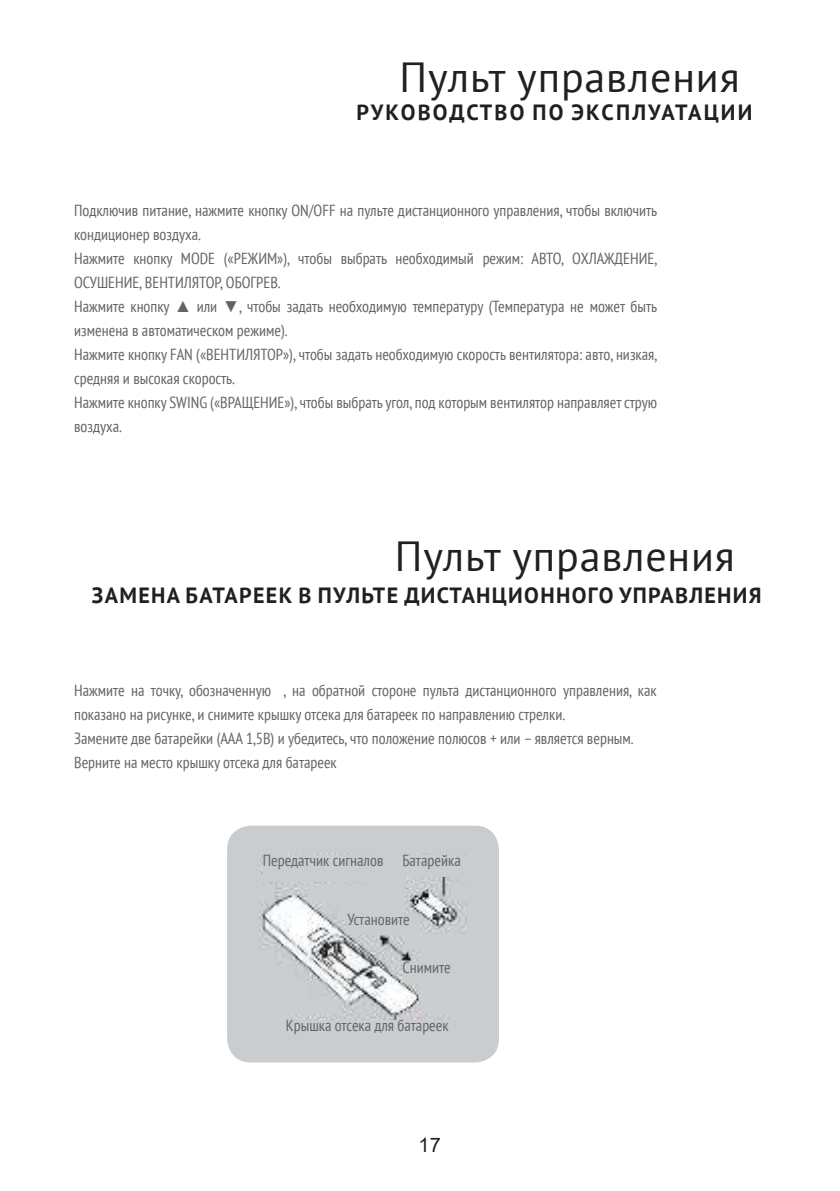
<style>
.page{position:relative;width:840px;height:1191px;background:#fff}
.page>*{position:absolute;margin:0;border:0;box-sizing:border-box;transform-origin:0 0}
.t1{font:42px "PT Sans";letter-spacing:.02em;color:#231f20}
.t2{font:700 22px "PT Sans";letter-spacing:.06em;color:#231f20}
.t3{font:700 22px "PT Sans";letter-spacing:.1em;color:#231f20}
.t4{font:20px "Arial";color:#231f20}
.t5{font:condensed 16px/24px "PT Sans";color:#636466}
.s1{font-family:"Arial";font-stretch:normal}
</style>
<div class="page">
<div style="left:227px;top:825px;width:271px;height:237px;background:#cacdcf;border-radius:24px"></div>
<img style="left:259px;top:853px;width:207px;height:167px">
<div style="left:402px;top:855px;width:66px;height:21px;background:#cacdcf"></div>
<div style="left:263px;top:855px;width:129px;height:26px;background:#cacdcf"></div>
<div style="left:347px;top:913px;width:71px;height:22px;background:#cacdcf"></div>
<div style="left:402px;top:961px;width:71px;height:22px;background:#cacdcf"></div>
<h1 class="t1" style="left:399px;top:51px;width:341px">Пульт управления</h1>
<h2 class="t3" style="left:356px;top:98px;width:397px">РУКОВОДСТВО ПО ЭКСПЛУАТАЦИИ</h2>
<p class="t5" style="left:74px;top:198px;width:584px">Подключив питание, нажмите кнопку ON/OFF на пульте дистанционного управления, чтобы включить кондиционер воздуха.<br>Нажмите кнопку MODE («РЕЖИМ»), чтобы выбрать необходимый режим: АВТО, ОХЛАЖДЕНИЕ, ОСУШЕНИЕ, ВЕНТИЛЯТОР, ОБОГРЕВ.<br>Нажмите кнопку <span class="s1">▲</span> или <span class="s1">▼</span>, чтобы задать необходимую температуру (Температура не может быть изменена в автоматическом режиме).<br>Нажмите кнопку FAN («ВЕНТИЛЯТОР»), чтобы задать необходимую скорость вентилятора: авто, низкая, средняя и высокая скорость.<br>Нажмите кнопку SWING («ВРАЩЕНИЕ»), чтобы выбрать угол, под которым вентилятор направляет струю воздуха.</p>
<h1 class="t1" style="left:394px;top:529px;width:341px">Пульт управления</h1>
<h2 class="t2" style="left:92px;top:581px;width:671px">ЗАМЕНА БАТАРЕЕК В ПУЛЬТЕ ДИСТАНЦИОННОГО УПРАВЛЕНИЯ</h2>
<p class="t5" style="left:74px;top:678px;width:583px">Нажмите на точку, обозначенную , на обратной стороне пульта дистанционного управления, как показано на рисунке, и снимите крышку отсека для батареек по направлению стрелки.<br>Замените две батарейки (AAA 1,5В) и убедитесь, что положение полюсов + или – является верным.<br>Верните на место крышку отсека для батареек</p>
<p class="t5" style="left:263px;top:848px;width:199px">Передатчик сигналов Батарейка</p>
<p class="t5" style="left:347px;top:906px;width:64px">Установите</p>
<p class="t5" style="left:402px;top:954px;width:50px">Снимите</p>
<p class="t5" style="left:286px;top:1013px;width:164px">Крышка отсека для батареек</p>
<p class="t4" style="left:418px;top:1137px;width:24px">17</p>
</div>
